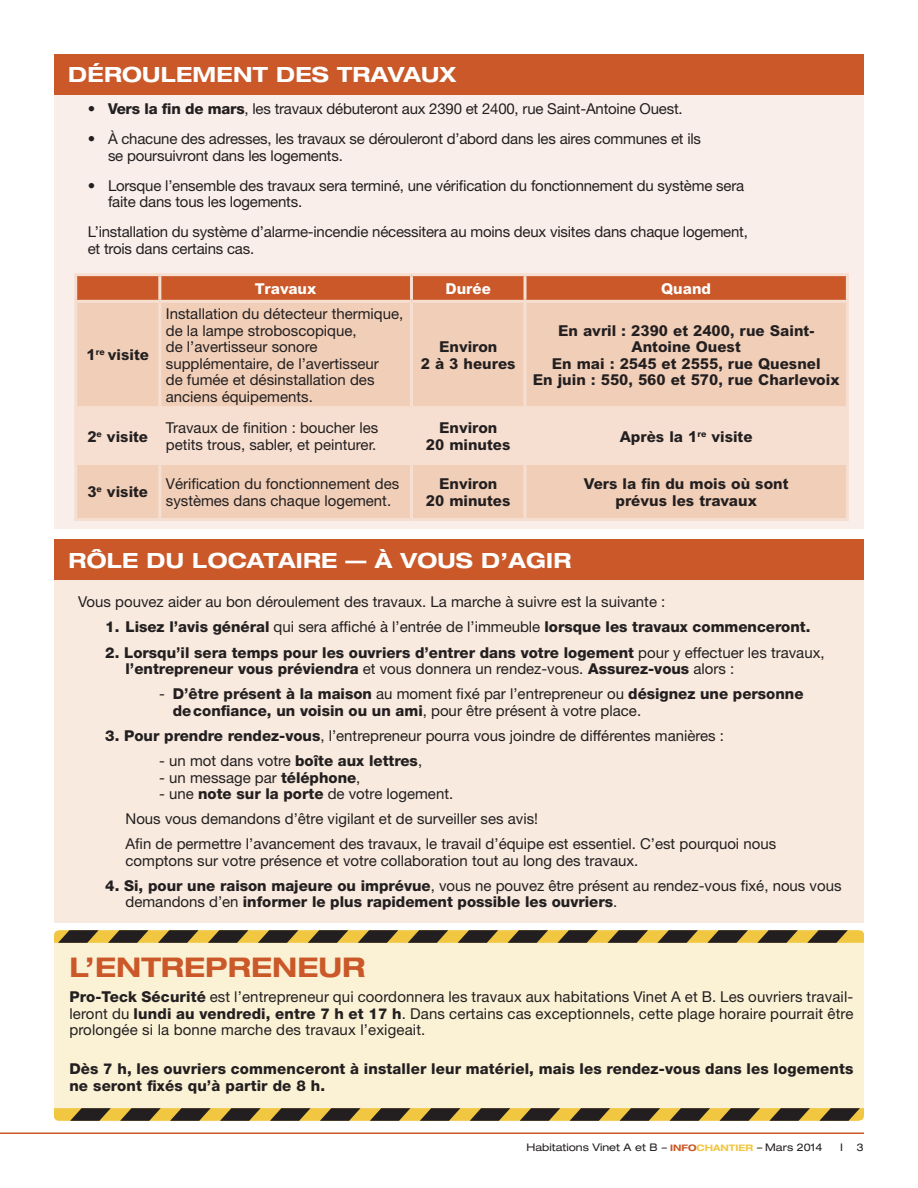
<style>
.page{position:relative;width:918px;height:1188px;background:#fff}
.page>*{position:absolute;margin:0;border:0;box-sizing:border-box;transform-origin:0 0}
.t1{font:700 expanded 27.15px "Helvetica Neue";color:#ca5828}
.t2{font:700 expanded 21px "Helvetica Neue";letter-spacing:.01em;color:#fff}
.t3{font:15px/16.5px "Helvetica Neue";color:#231f20}
.t4{font:800 15px/16.5px "Helvetica Neue";color:#231f20}
.t5{font:800 15px/16.5px "Arial";color:#231f20;text-align:center}
.t6{font:800 15px "Arial";color:#fff}
.t7{font:expanded 10.5px "Helvetica Neue";color:#231f20}
.s1{font-weight:800}
.s2{font-weight:400}
.s3{font-style:italic}
.s4{font-weight:700;font-size:9px;color:#ca5828}
.s5{font-weight:700;font-size:9px;color:#f1c640}
</style>
<div class="page">
<hr style="left:0;top:1132px;width:864px;height:2px;background:#ca5828">
<div style="left:54px;top:54px;width:810px;height:41px;background:#ca5828"></div>
<div style="left:54px;top:90px;width:810px;height:439px;background:#f9eee9"></div>
<svg style="left:77px;top:276px;width:769px;height:24px;background:#ca5a2a"></svg>
<div style="left:77px;top:303px;width:769px;height:215px;background:#f0ceb7"></div>
<div style="left:77px;top:409px;width:769px;height:53px;background:#f6dfd0"></div>
<hr style="left:74px;top:273px;width:86px;height:3px;background:#f6dfd0">
<hr style="left:74px;top:276px;width:3px;height:24px;background:#f6dfd0">
<hr style="left:160px;top:273px;width:251px;height:3px;background:#f6dfd0">
<hr style="left:158px;top:276px;width:3px;height:24px;background:#f6dfd0">
<hr style="left:411px;top:273px;width:114px;height:3px;background:#f6dfd0">
<hr style="left:410px;top:276px;width:3px;height:24px;background:#f6dfd0">
<hr style="left:525px;top:273px;width:324px;height:3px;background:#f6dfd0">
<hr style="left:524px;top:276px;width:3px;height:24px;background:#f6dfd0">
<hr style="left:846px;top:276px;width:3px;height:24px;background:#f6dfd0">
<hr style="left:74px;top:300px;width:86px;height:3px;background:#f6dfd0">
<hr style="left:74px;top:303px;width:3px;height:103px;background:#f6dfd0">
<hr style="left:160px;top:300px;width:251px;height:3px;background:#f6dfd0">
<hr style="left:158px;top:303px;width:3px;height:103px;background:#f6dfd0">
<hr style="left:411px;top:300px;width:114px;height:3px;background:#f6dfd0">
<hr style="left:410px;top:303px;width:3px;height:103px;background:#f6dfd0">
<hr style="left:525px;top:300px;width:324px;height:3px;background:#f6dfd0">
<hr style="left:524px;top:303px;width:3px;height:103px;background:#f6dfd0">
<hr style="left:846px;top:303px;width:3px;height:103px;background:#f6dfd0">
<hr style="left:74px;top:406px;width:86px;height:3px;background:#f6dfd0">
<hr style="left:74px;top:409px;width:3px;height:53px;background:#f6dfd0">
<hr style="left:160px;top:406px;width:251px;height:3px;background:#f6dfd0">
<hr style="left:158px;top:409px;width:3px;height:53px;background:#f6dfd0">
<hr style="left:411px;top:406px;width:114px;height:3px;background:#f6dfd0">
<hr style="left:410px;top:409px;width:3px;height:53px;background:#f6dfd0">
<hr style="left:525px;top:406px;width:324px;height:3px;background:#f6dfd0">
<hr style="left:524px;top:409px;width:3px;height:53px;background:#f6dfd0">
<hr style="left:846px;top:409px;width:3px;height:53px;background:#f6dfd0">
<hr style="left:74px;top:462px;width:86px;height:3px;background:#f6dfd0">
<hr style="left:74px;top:465px;width:3px;height:53px;background:#f6dfd0">
<hr style="left:74px;top:518px;width:86px;height:3px;background:#f6dfd0">
<hr style="left:160px;top:462px;width:251px;height:3px;background:#f6dfd0">
<hr style="left:158px;top:465px;width:3px;height:53px;background:#f6dfd0">
<hr style="left:160px;top:518px;width:251px;height:3px;background:#f6dfd0">
<hr style="left:411px;top:462px;width:114px;height:3px;background:#f6dfd0">
<hr style="left:410px;top:465px;width:3px;height:53px;background:#f6dfd0">
<hr style="left:411px;top:518px;width:114px;height:3px;background:#f6dfd0">
<hr style="left:525px;top:462px;width:324px;height:3px;background:#f6dfd0">
<hr style="left:524px;top:465px;width:3px;height:53px;background:#f6dfd0">
<hr style="left:846px;top:465px;width:3px;height:53px;background:#f6dfd0">
<hr style="left:525px;top:518px;width:324px;height:3px;background:#f6dfd0">
<div style="left:54px;top:574px;width:810px;height:349px;background:#f8eade"></div>
<div style="left:54px;top:539px;width:810px;height:41px;background:#ca5828"></div>
<div style="left:54px;top:943px;width:810px;height:165px;background:#fbf2d6"></div>
<svg style="left:54px;top:1108px;width:810px;height:13px;background:#7d6830"></svg>
<svg style="left:54px;top:930px;width:810px;height:13px;background:#7d6830"></svg>
<h2 class="t2" style="left:68px;top:62px;width:390px">DÉROULEMENT DES TRAVAUX</h2>
<p class="t3" style="left:88px;top:100px;width:597px">• <span class="s1">Vers la fin de mars</span>, les travaux débuteront aux 2390 et 2400, rue Saint-Antoine Ouest.</p>
<p class="t3" style="left:108px;top:130px;width:595px;text-indent:-20px">• À chacune des adresses, les travaux se dérouleront d’abord dans les aires communes et ils se poursuivront dans les logements.</p>
<p class="t3" style="left:108px;top:177px;width:638px;text-indent:-20px">• Lorsque l’ensemble des travaux sera terminé, une vérification du fonctionnement du système sera faite dans tous les logements.</p>
<p class="t3" style="left:88px;top:223px;width:662px">L’installation du système d’alarme-incendie nécessitera au moins deux visites dans chaque logement, et trois dans certains cas.</p>
<p class="t6" style="left:255px;top:280px;width:63px">Travaux</p>
<p class="t6" style="left:445px;top:280px;width:47px">Durée</p>
<p class="t6" style="left:661px;top:280px;width:51px">Quand</p>
<p class="t5" style="left:87px;top:347px;width:64px">1<sup>re</sup> visite</p>
<p class="t3" style="left:166px;top:305px;width:239px">Installation du détecteur thermique, de la lampe stroboscopique,<br>de l’avertisseur sonore supplémentaire, de l’avertisseur<br>de fumée et désinstallation des anciens équipements.</p>
<p class="t5" style="left:421px;top:338px;width:96px">Environ<br>2 à 3 heures</p>
<p class="t5" style="left:533px;top:322px;width:308px">En avril : 2390 et 2400, rue Saint-<br>Antoine Ouest<br>En mai : 2545 et 2555, rue Quesnel<br>En juin : 550, 560 et 570, rue Charlevoix</p>
<p class="t5" style="left:87px;top:428px;width:62px">2<sup>e</sup> visite</p>
<p class="t3" style="left:166px;top:419px;width:214px">Travaux de finition : boucher les petits trous, sabler, et peinturer.</p>
<p class="t5" style="left:426px;top:419px;width:86px">Environ<br>20 minutes</p>
<p class="t5" style="left:620px;top:428px;width:134px">Après la 1<sup>re</sup> visite</p>
<p class="t5" style="left:87px;top:484px;width:62px">3<sup>e</sup> visite</p>
<p class="t3" style="left:166px;top:475px;width:235px">Vérification du fonctionnement des systèmes dans chaque logement.</p>
<p class="t5" style="left:426px;top:475px;width:86px">Environ<br>20 minutes</p>
<p class="t5" style="left:584px;top:475px;width:206px">Vers la fin du mois où sont prévus les travaux</p>
<h2 class="t2" style="left:69px;top:547px;width:504px">RÔLE DU LOCATAIRE — À VOUS D’AGIR</h2>
<p class="t3" style="left:78px;top:594px;width:589px">Vous pouvez aider au bon déroulement des travaux. La marche à suivre est la suivante :</p>
<p class="t4" style="left:105px;top:619px;width:707px">1. Lisez l’avis général <span class="s2">qui sera affiché à l’entrée de l’immeuble</span> lorsque les travaux commenceront.</p>
<p class="t4" style="left:126px;top:644px;width:701px;text-indent:-20px">2. Lorsqu’il sera temps pour les ouvriers d’entrer dans votre logement <span class="s2">pour y effectuer les travaux, </span>l’entrepreneur vous préviendra <span class="s2">et vous donnera un rendez-vous.</span> Assurez-vous <span class="s2">alors :</span></p>
<p class="t4" style="left:173px;top:686px;width:632px;text-indent:-14px"><span class="s2">-</span> D’être présent à la maison <span class="s2">au moment fixé par l’entrepreneur ou</span> désignez une personne deconfiance, un voisin ou un ami<span class="s2">, pour être présent à votre place.</span></p>
<p class="t3" style="left:105px;top:727px;width:620px"><span class="s1">3. Pour prendre rendez-vous</span>, l’entrepreneur pourra vous joindre de différentes manières :</p>
<p class="t3" style="left:159px;top:752px;width:264px">- un mot dans votre <span class="s1">boîte aux lettres</span>,</p>
<p class="t3" style="left:159px;top:769px;width:203px">- un message par <span class="s1">téléphone</span>,</p>
<p class="t3" style="left:126px;top:781px;width:652px;line-height:25.2px;text-indent:34px">- une <span class="s1">note sur la porte</span> de votre logement.<br>Nous vous demandons d’être vigilant et de surveiller ses avis!<br>Afin de permettre l’avancement des travaux, le travail d’équipe est essentiel. C’est pourquoi nous</p>
<p class="t3" style="left:126px;top:852px;width:514px">comptons sur votre présence et votre collaboration tout au long des travaux.</p>
<p class="t4" style="left:126px;top:877px;width:718px;text-indent:-20px">4. Si, pour une raison majeure ou imprévue<span class="s2">, vous ne pouvez être présent au rendez-vous fixé, nous vous demandons d’en</span> informer le plus rapidement possible les ouvriers<span class="s2">.</span></p>
<h1 class="t1" style="left:69px;top:950px;width:298px">L’ENTREPRENEUR</h1>
<p class="t3" style="left:69px;top:988px;width:786px;text-align:justify"><span class="s1">Pro-Teck Sécurité</span> est l’entrepreneur qui coordonnera les travaux aux habitations Vinet A et B. Les ouvriers travail&shy;leront du <span class="s1">lundi au vendredi, entre 7 h et 17 h</span>. Dans certains cas exceptionnels, cette plage horaire pourrait être prolongée si la bonne marche des travaux l’exigeait.</p>
<p class="t4" style="left:69px;top:1060px;width:785px">Dès 7 h, les ouvriers commenceront à installer leur matériel, mais les rendez-vous dans les logements ne seront fixés qu’à partir de 8 h.</p>
<p class="t7" style="left:527px;top:1141px;width:210px">Habitations Vinet A et B <span class="s3">–</span> <span class="s4">INFO</span><span class="s5">CHANTIER</span></p>
<p class="t7" style="left:757px;top:1141px;width:67px"><span class="s3">–</span> Mars 2014</p>
<p class="t7" style="left:840px;top:1141px;width:4px">I</p>
<p class="t7" style="left:857px;top:1141px;width:9px">3</p>
</div>
